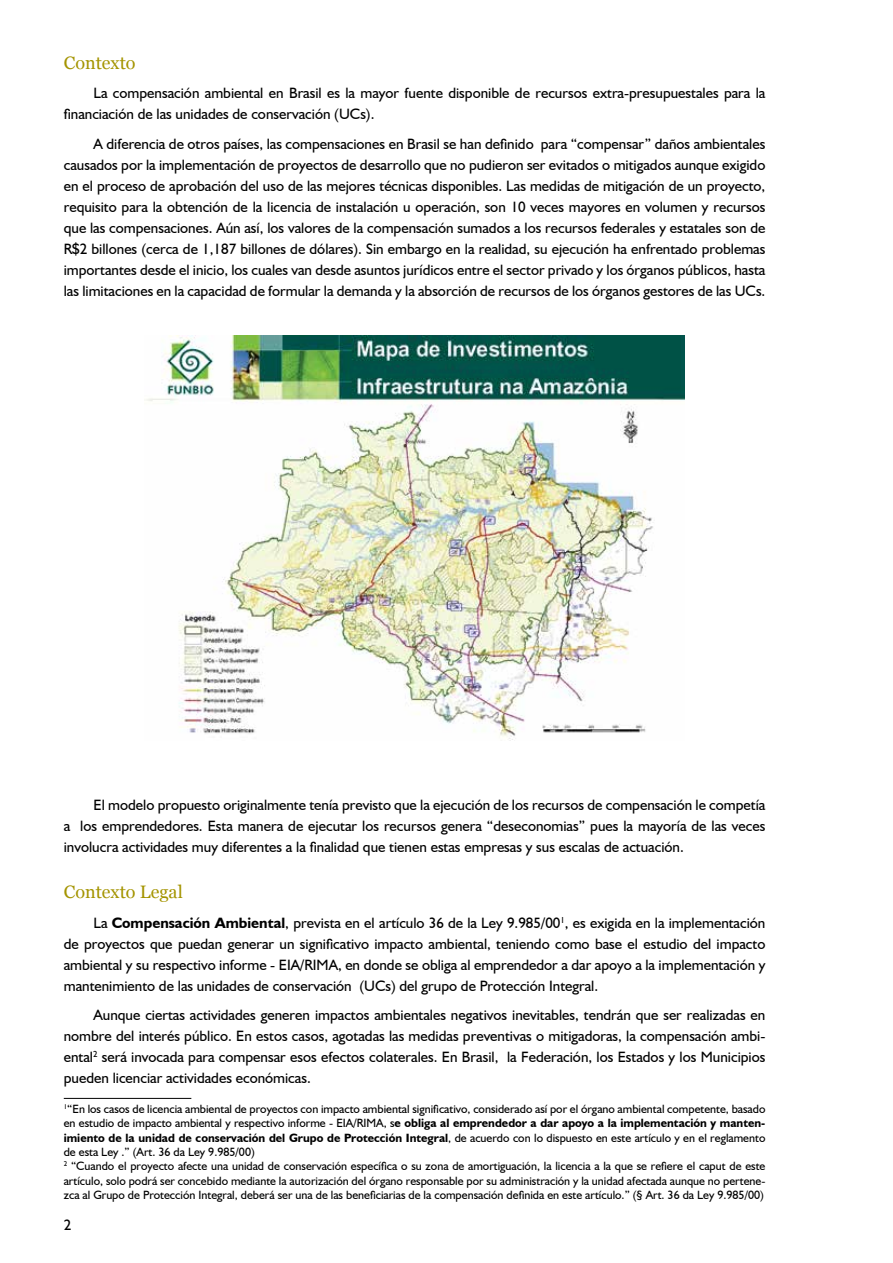
<style>
.page{position:relative;width:893px;height:1263px;background:#fff}
.page>*{position:absolute;margin:0;border:0;box-sizing:border-box;transform-origin:0 0}
.t1{font:18px "Georgia";color:#a49400}
.t2{font:15px/21px "Humanist 521 BT";color:#000;text-align:justify}
.t3{font:12px/14.4px "Humanist 521 BT";color:#000}
.s1{font-weight:700}
</style>
<div class="page">
<img style="left:146px;top:335px;width:539px;height:406px">
<hr style="left:64px;top:1098px;width:127px;height:1px;background:#000">
<p class="t1" style="left:64px;top:52px;width:73px">Contexto</p>
<p class="t2" style="left:64px;top:82px;width:703px;text-indent:30px">La compensación ambiental en Brasil es la mayor fuente disponible de recursos extra-presupuestales para la financiación de las unidades de conservación (UCs).</p>
<p class="t2" style="left:64px;top:133px;width:703px;text-indent:30px">A diferencia de otros países, las compensaciones en Brasil se han definido para “compensar” daños ambientales causados por la implementación de proyectos de desarrollo que no pudieron ser evitados o mitigados aunque exigido en el proceso de aprobación del uso de las mejores técnicas disponibles. Las medidas de mitigación de un proyecto, requisito para la obtención de la licencia de instalación u operación, son 10 veces mayores en volumen y recursos que las compensaciones. Aún así, los valores de la compensación sumados a los recursos federales y estatales son de R$2 billones (cerca de 1,187 billones de dólares). Sin embargo en la realidad, su ejecución ha enfrentado problemas importantes desde el inicio, los cuales van desde asuntos jurídicos entre el sector privado y los órganos públicos, hasta las limitaciones en la capacidad de formular la demanda y la absorción de recursos de los órganos gestores de las UCs.</p>
<p class="t2" style="left:64px;top:794px;width:703px;text-indent:30px">El modelo propuesto originalmente tenía previsto que la ejecución de los recursos de compensación le competía a los emprendedores. Esta manera de ejecutar los recursos genera “deseconomias” pues la mayoría de las veces involucra actividades muy diferentes a la finalidad que tienen estas empresas y sus escalas de actuación.</p>
<p class="t1" style="left:64px;top:881px;width:121px">Contexto Legal</p>
<p class="t2" style="left:64px;top:912px;width:703px;text-indent:30px">La <span class="s1">Compensación Ambiental</span>, prevista en el artículo 36 de la Ley 9.985/00<sup>1</sup>, es exigida en la implementación de proyectos que puedan generar un significativo impacto ambiental, teniendo como base el estudio del impacto ambiental y su respectivo informe - EIA/RIMA, en donde se obliga al emprendedor a dar apoyo a la implementación y mantenimiento de las unidades de conservación (UCs) del grupo de Protección Integral.</p>
<p class="t2" style="left:64px;top:1004px;width:703px;text-indent:30px">Aunque ciertas actividades generen impactos ambientales negativos inevitables, tendrán que ser realizadas en nombre del interés público. En estos casos, agotadas las medidas preventivas o mitigadoras, la compensación ambi&shy;ental<sup>2</sup> será invocada para compensar esos efectos colaterales. En Brasil, la Federación, los Estados y los Municipios pueden licenciar actividades económicas.</p>
<p class="t3" style="left:64px;top:1101px;width:703px"><sup>1</sup>“En los casos de licencia ambiental de proyectos con impacto ambiental significativo, considerado así por el órgano ambiental competente, basado en estudio de impacto ambiental y respectivo informe - EIA/RIMA, s<span class="s1">e obliga al emprendedor a dar apoyo a la implementación y manten&shy;imiento de la unidad de conservación del Grupo de Protección Integral</span>, de acuerdo con lo dispuesto en este artículo y en el reglamento de esta Ley .” (Art. 36 da Ley 9.985/00)<br><sup>2</sup> “Cuando el proyecto afecte una unidad de conservación específica o su zona de amortiguación, la licencia a la que se refiere el caput de este artículo, solo podrá ser concebido mediante la autorización del órgano responsable por su administración y la unidad afectada aunque no pertene&shy;zca al Grupo de Protección Integral, deberá ser una de las beneficiarias de la compensación definida en este artículo.” (§ Art. 36 da Ley 9.985/00)</p>
<p class="t2" style="left:64px;top:1214px;width:9px">2</p>
</div>
